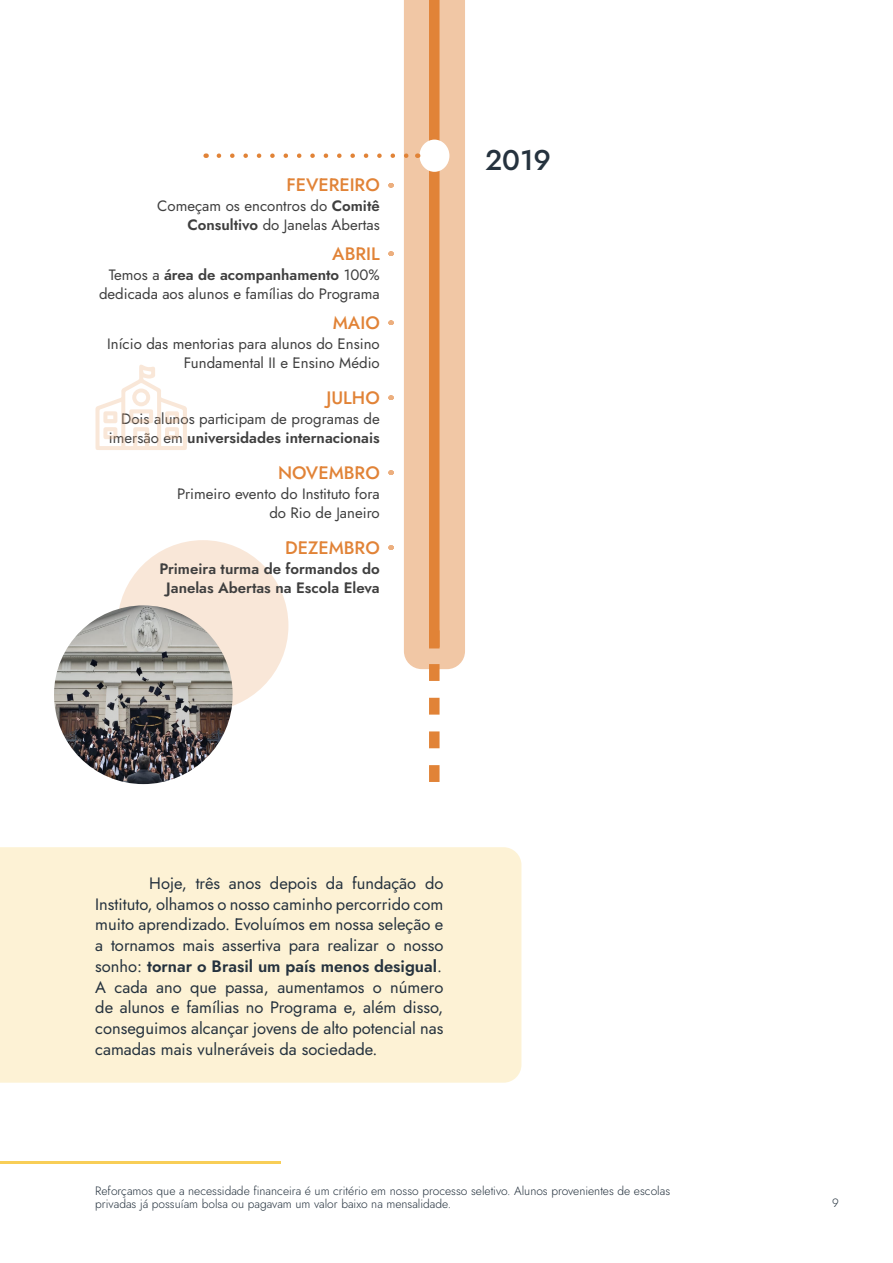
<style>
.page{position:relative;width:893px;height:1263px;background:#fff}
.page>*{position:absolute;margin:0;border:0;box-sizing:border-box;transform-origin:0 0}
.t1{font:500 28.5px "Jost";color:#25323e}
.t2{font:500 18px "Jost";color:#e18337}
.t3{font:16.5px/20.7px "Jost";color:#25323e;text-align:justify}
.t4{font:15px/19.5px "Jost";color:#3f3f3f;text-align:right}
.t5{font:600 15px/19.5px "Jost";color:#3f3f3f;text-align:center}
.t6{font:300 12px/13.5px "Jost";color:#25323e}
.s1{font-weight:600}
</style>
<div class="page">
<div style="left:0;top:847px;width:521px;height:236px;background:#fdf2d5"></div>
<div style="left:117px;top:540px;width:171px;height:171px;background:#f9e7d8;border-radius:50%"></div>
<svg style="left:219px;top:0;width:246px;height:782px"></svg>
<img style="left:54px;top:605px;width:179px;height:179px;border-radius:89px">
<hr style="left:0;top:1162px;width:280px;height:2px;background:#f8ce57">
<svg style="left:95px;top:364px;width:92px;height:86px"></svg>
<p class="t2" style="left:286px;top:173px;width:95px">FEVEREIRO</p>
<p class="t4" style="left:157px;top:196px;width:224px">Começam os encontros do <span class="s1">Comitê<br>Consultivo</span> do Janelas Abertas</p>
<p class="t2" style="left:332px;top:242px;width:49px">ABRIL</p>
<p class="t4" style="left:99px;top:265px;width:282px">Temos a <span class="s1">área de acompanhamento</span> 100% dedicada aos alunos e famílias do Programa</p>
<p class="t2" style="left:333px;top:311px;width:48px">MAIO</p>
<p class="t4" style="left:107px;top:334px;width:274px">Início das mentorias para alunos do Ensino<br>Fundamental II e Ensino Médio</p>
<p class="t2" style="left:326px;top:386px;width:55px">JULHO</p>
<p class="t4" style="left:109px;top:409px;width:272px">Dois alunos participam de programas de imersão em <span class="s1">universidades internacionais</span></p>
<p class="t2" style="left:278px;top:461px;width:103px">NOVEMBRO</p>
<p class="t4" style="left:177px;top:484px;width:204px">Primeiro evento do Instituto fora do Rio de Janeiro</p>
<p class="t2" style="left:285px;top:535px;width:96px">DEZEMBRO</p>
<p class="t5" style="left:159px;top:559px;width:222px">Primeira turma de formandos do<br>Janelas Abertas na Escola Eleva</p>
<h1 class="t1" style="left:485px;top:141px;width:67px">2019</h1>
<p class="t3" style="left:95px;top:873px;width:350px;text-indent:54px">Hoje, três anos depois da fundação do Instituto, olhamos o nosso caminho percorrido com muito aprendizado. Evoluímos em nossa seleção e a tornamos mais assertiva para realizar o nosso sonho: <span class="s1">tornar o Brasil um país menos desigual</span>.<br>A cada ano que passa, aumentamos o número de alunos e famílias no Programa e, além disso, conseguimos alcançar jovens de alto potencial nas camadas mais vulneráveis da sociedade.</p>
<p class="t6" style="left:95px;top:1184px;width:576px">Reforçamos que a necessidade financeira é um critério em nosso processo seletivo. Alunos provenientes de escolas privadas já possuíam bolsa ou pagavam um valor baixo na mensalidade.</p>
<p class="t6" style="left:832px;top:1196px;width:8px">9</p>
</div>
